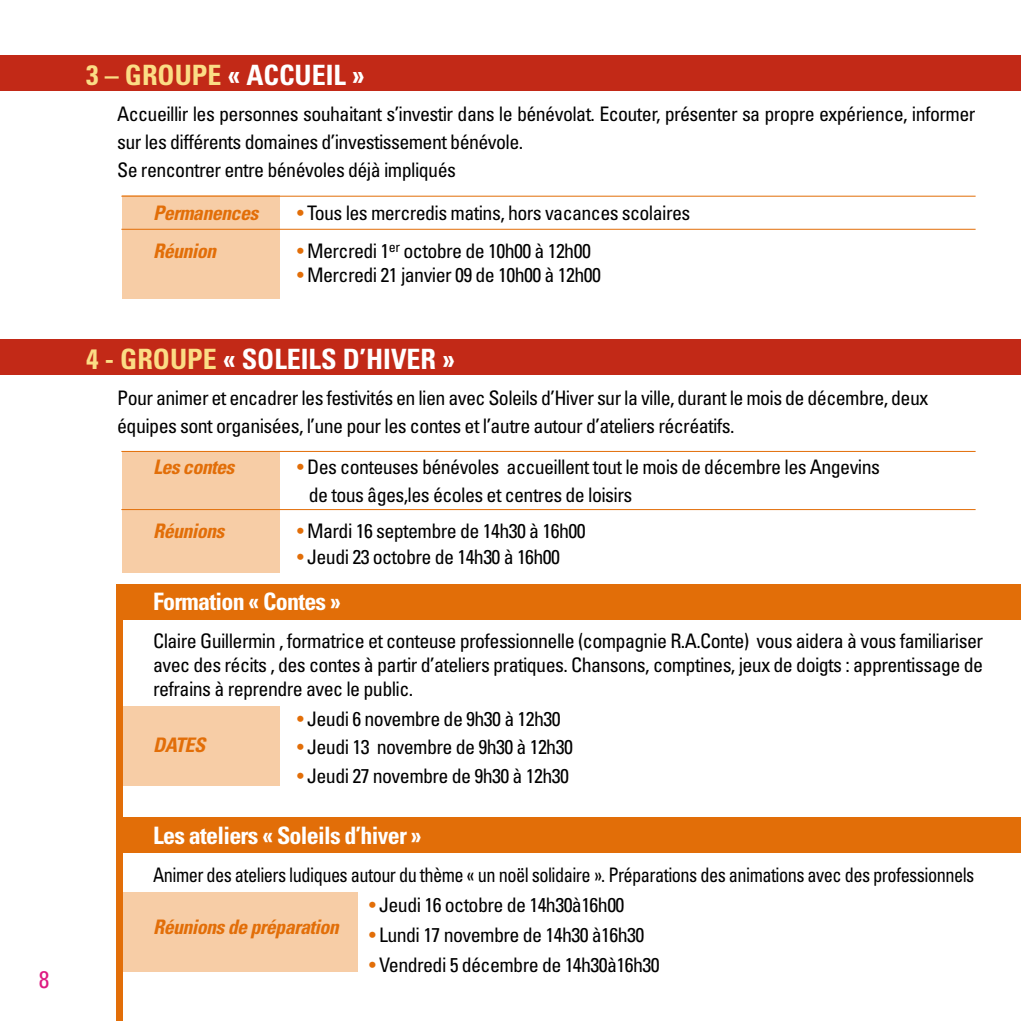
<style>
.page{position:relative;width:1021px;height:1021px;background:#fff}
.page>*{position:absolute;margin:0;border:0;box-sizing:border-box;transform-origin:0 0}
.t1{font:700 condensed 28px "Univers";color:#fff}
.t2{font:700 condensed 24px "Univers";letter-spacing:-.03em;color:#fff}
.t3{font:condensed 24px "Univers";color:#de1a81}
.t4{font:condensed 20px/28px "Univers";letter-spacing:-.03em;color:#000}
.t5{font:condensed 20px "Univers";letter-spacing:-.03em;color:#000;scale:.92 1}
.t6{font:italic 700 condensed 20px "Univers";letter-spacing:-.03em;color:#e26e08}
.s1{color:#fbdd85}
.s2{color:#e26e08}
</style>
<div class="page">
<div style="left:122px;top:891px;width:235px;height:80px;background:#f7cda6"></div>
<div style="left:122px;top:706px;width:157px;height:80px;background:#f7cda6"></div>
<div style="left:122px;top:451px;width:157px;height:122px;background:#f7cda6"></div>
<div style="left:122px;top:196px;width:157px;height:103px;background:#f7cda6"></div>
<div style="left:120px;top:584px;width:900px;height:35px;background:#e26e08"></div>
<div style="left:120px;top:817px;width:900px;height:36px;background:#e26e08"></div>
<div style="left:0;top:339px;width:1020px;height:35px;background:#c22917"></div>
<div style="left:0;top:55px;width:1020px;height:35px;background:#c22917"></div>
<div style="left:116px;top:584px;width:6px;height:436px;background:#e26e08"></div>
<hr style="left:121px;top:229px;width:854px;height:1px;background:#e26e08">
<hr style="left:121px;top:509px;width:854px;height:1px;background:#e26e08">
<hr style="left:121px;top:196px;width:854px;height:1px;background:#e26e08">
<hr style="left:121px;top:451px;width:854px;height:1px;background:#e26e08">
<p class="t3" style="left:39px;top:963px;width:12px">8</p>
<h1 class="t1" style="left:86px;top:57px;width:280px"><span class="s1">3 – Groupe</span> « Accueil »</h1>
<p class="t4" style="left:117px;top:99px;width:859px">Accueillir les personnes souhaitant s’investir dans le bénévolat. Ecouter, présenter sa propre expérience, informer sur les différents domaines d’investissement bénévole.<br>Se rencontrer entre bénévoles déjà impliqués</p>
<p class="t6" style="left:153px;top:201px;width:107px">Permanences</p>
<p class="t4" style="left:297px;top:199px;width:394px"><span class="s2">•</span> Tous les mercredis matins, hors vacances scolaires</p>
<p class="t6" style="left:153px;top:239px;width:65px">Réunion</p>
<p class="t4" style="left:297px;top:237px;width:295px"><span class="s2">•</span> Mercredi 1<sup>er</sup> octobre de 10h00 à 12h00</p>
<p class="t4" style="left:297px;top:261px;width:305px"><span class="s2">•</span> Mercredi 21 janvier 09 de 10h00 à 12h00</p>
<h1 class="t1" style="left:86px;top:341px;width:370px"><span class="s1">4 - Groupe</span> « Soleils d’hiver »</h1>
<p class="t4" style="left:117px;top:383px;width:812px">Pour animer et encadrer les festivités en lien avec Soleils d’Hiver sur la ville, durant le mois de décembre, deux équipes sont organisées, l’une pour les contes et l’autre autour d’ateliers récréatifs.</p>
<p class="t6" style="left:153px;top:454px;width:83px">Les contes</p>
<p class="t4" style="left:309px;top:452px;width:573px;text-indent:-12px"><span class="s2">•</span> Des conteuses bénévoles accueillent tout le mois de décembre les Angevins de tous âges,les écoles et centres de loisirs</p>
<p class="t6" style="left:153px;top:518px;width:73px">Réunions</p>
<p class="t4" style="left:297px;top:516px;width:290px"><span class="s2">•</span> Mardi 16 septembre de 14h30 à 16h00</p>
<p class="t4" style="left:297px;top:542px;width:264px"><span class="s2">•</span> Jeudi 23 octobre de 14h30 à 16h00</p>
<p class="t2" style="left:153px;top:587px;width:189px">Formation « Contes »</p>
<p class="t4" style="left:153px;top:629px;width:831px;line-height:24px;text-align:justify">Claire Guillermin , formatrice et conteuse professionnelle (compagnie R.A.Conte) vous aidera à vous familiariser avec des récits , des contes à partir d’ateliers pratiques. Chansons, comptines, jeux de doigts : apprentissage de refrains à reprendre avec le public.</p>
<p class="t6" style="left:153px;top:733px;width:53px">DATES</p>
<p class="t4" style="left:297px;top:705px;width:265px"><span class="s2">•</span> Jeudi 6 novembre de 9h30 à 12h30</p>
<p class="t4" style="left:297px;top:733px;width:277px"><span class="s2">•</span> Jeudi 13 novembre de 9h30 à 12h30</p>
<p class="t4" style="left:297px;top:761px;width:273px"><span class="s2">•</span> Jeudi 27 novembre de 9h30 à 12h30</p>
<p class="t2" style="left:153px;top:820px;width:270px">Les ateliers « Soleils d’hiver »</p>
<p class="t5" style="left:153px;top:862px;width:894px">Animer des ateliers ludiques autour du thème « un noël solidaire ». Préparations des animations avec des professionnels</p>
<p class="t6" style="left:153px;top:914px;width:187px">Réunions de préparation</p>
<p class="t4" style="left:369px;top:890px;width:257px"><span class="s2">•</span> Jeudi 16 octobre de 14h30à16h00</p>
<p class="t4" style="left:369px;top:920px;width:277px"><span class="s2">•</span> Lundi 17 novembre de 14h30 à16h30</p>
<p class="t4" style="left:369px;top:950px;width:292px"><span class="s2">•</span> Vendredi 5 décembre de 14h30à16h30</p>
</div>
